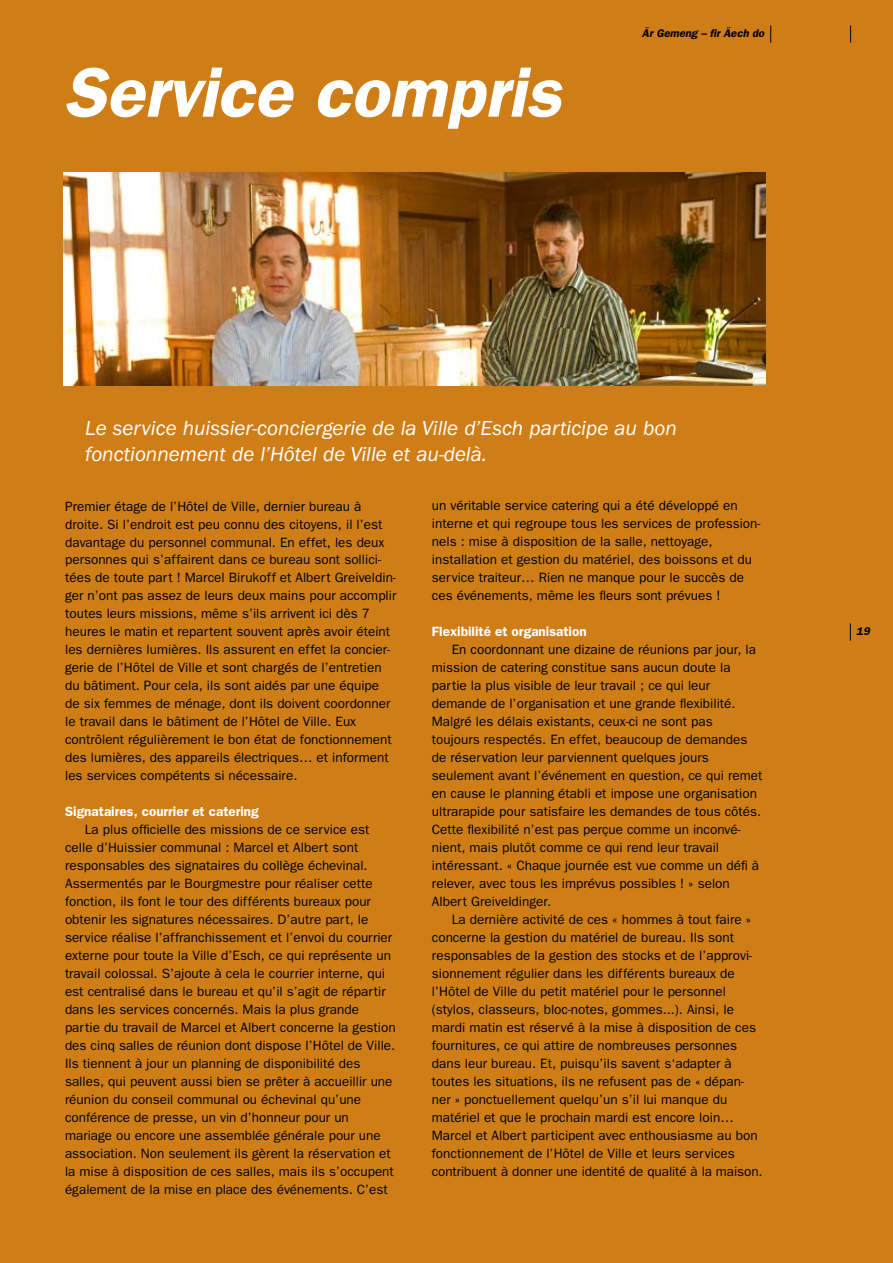
<style>
.page{position:relative;width:893px;height:1263px;background:#cf7e17}
.page>*{position:absolute;margin:0;border:0;box-sizing:border-box;transform-origin:0 0}
.t1{font:italic 600 70.5px "Franklin Gothic";letter-spacing:-.005em;color:#fff}
.t2{font:italic 21px/25.2px "Franklin Gothic";color:#fff}
.t3{font:13.5px/18px "Franklin Gothic";color:#000}
.t4{font:600 13.5px "Franklin Gothic";color:#fff}
.t5{font:italic 600 11.25px "Franklin Gothic";color:#000}
</style>
<div class="page">
<svg style="left:770px;top:26px;width:1px;height:17px"></svg>
<svg style="left:850px;top:26px;width:1px;height:17px"></svg>
<svg style="left:850px;top:623px;width:1px;height:17px"></svg>
<img style="left:64px;top:173px;width:701px;height:213px">
<h1 class="t1" style="left:64px;top:51px;width:499px">Service compris</h1>
<p class="t5" style="left:642px;top:27px;width:124px">Är Gemeng – fir Äech do</p>
<h2 class="t2" style="left:85px;top:416px;width:593px">Le service huissier-conciergerie de la Ville d’Esch participe au bon fonctionnement de l’Hôtel de Ville et au-delà.</h2>
<p class="t3" style="left:65px;top:497px;width:333px">Premier étage de l’Hôtel de Ville, dernier bureau à droite. Si l’endroit est peu connu des citoyens, il l’est davantage du personnel communal. En effet, les deux personnes qui s’affairent dans ce bureau sont sollici&shy;tées de toute part ! Marcel Birukoff et Albert Greiveldin&shy;ger n’ont pas assez de leurs deux mains pour accomplir toutes leurs missions, même s’ils arrivent ici dès 7 heures le matin et repartent souvent après avoir éteint les dernières lumières. Ils assurent en effet la concier&shy;gerie de l’Hôtel de Ville et sont chargés de l’entretien du bâtiment. Pour cela, ils sont aidés par une équipe de six femmes de ménage, dont ils doivent coordonner le travail dans le bâtiment de l’Hôtel de Ville. Eux contrôlent régulièrement le bon état de fonctionnement des lumières, des appareils électriques… et informent les services compétents si nécessaire.</p>
<p class="t4" style="left:65px;top:804px;width:195px">Signataires, courrier et catering</p>
<p class="t3" style="left:65px;top:821px;width:332px;text-indent:20px">La plus officielle des missions de ce service est celle d’Huissier communal : Marcel et Albert sont responsables des signataires du collège échevinal.<br>Assermentés par le Bourgmestre pour réaliser cette fonction, ils font le tour des différents bureaux pour obtenir les signatures nécessaires. D’autre part, le service réalise l’affranchissement et l’envoi du courrier externe pour toute la Ville d’Esch, ce qui représente un travail colossal. S’ajoute à cela le courrier interne, qui est centralisé dans le bureau et qu’il s’agit de répartir dans les services concernés. Mais la plus grande partie du travail de Marcel et Albert concerne la gestion des cinq salles de réunion dont dispose l’Hôtel de Ville.<br>Ils tiennent à jour un planning de disponibilité des salles, qui peuvent aussi bien se prêter à accueillir une réunion du conseil communal ou échevinal qu’une conférence de presse, un vin d’honneur pour un mariage ou encore une assemblée générale pour une association. Non seulement ils gèrent la réservation et la mise à disposition de ces salles, mais ils s’occupent également de la mise en place des événements. C’est</p>
<p class="t3" style="left:432px;top:497px;width:330px">un véritable service catering qui a été développé en interne et qui regroupe tous les services de profession&shy;nels : mise à disposition de la salle, nettoyage, installation et gestion du matériel, des boissons et du service traiteur… Rien ne manque pour le succès de ces événements, même les fleurs sont prévues !</p>
<p class="t4" style="left:432px;top:624px;width:156px">Flexibilité et organisation</p>
<p class="t3" style="left:432px;top:641px;width:332px;text-indent:20px">En coordonnant une dizaine de réunions par jour, la mission de catering constitue sans aucun doute la partie la plus visible de leur travail ; ce qui leur demande de l’organisation et une grande flexibilité.<br>Malgré les délais existants, ceux-ci ne sont pas toujours respectés. En effet, beaucoup de demandes de réservation leur parviennent quelques jours seulement avant l’événement en question, ce qui remet en cause le planning établi et impose une organisation ultrarapide pour satisfaire les demandes de tous côtés.<br>Cette flexibilité n’est pas perçue comme un inconvé&shy;nient, mais plutôt comme ce qui rend leur travail intéressant. « Chaque journée est vue comme un défi à relever, avec tous les imprévus possibles ! » selon Albert Greiveldinger.</p>
<p class="t3" style="left:432px;top:911px;width:332px;text-indent:20px">La dernière activité de ces « hommes à tout faire » concerne la gestion du matériel de bureau. Ils sont responsables de la gestion des stocks et de l’approvi&shy;sionnement régulier dans les différents bureaux de l’Hôtel de Ville du petit matériel pour le personnel (stylos, classeurs, bloc-notes, gommes...). Ainsi, le mardi matin est réservé à la mise à disposition de ces fournitures, ce qui attire de nombreuses personnes dans leur bureau. Et, puisqu’ils savent s‘adapter à toutes les situations, ils ne refusent pas de « dépan&shy;ner » ponctuellement quelqu’un s’il lui manque du matériel et que le prochain mardi est encore loin… Marcel et Albert participent avec enthousiasme au bon fonctionnement de l’Hôtel de Ville et leurs services contribuent à donner une identité de qualité à la maison.</p>
<p class="t5" style="left:856px;top:625px;width:15px">19</p>
</div>
